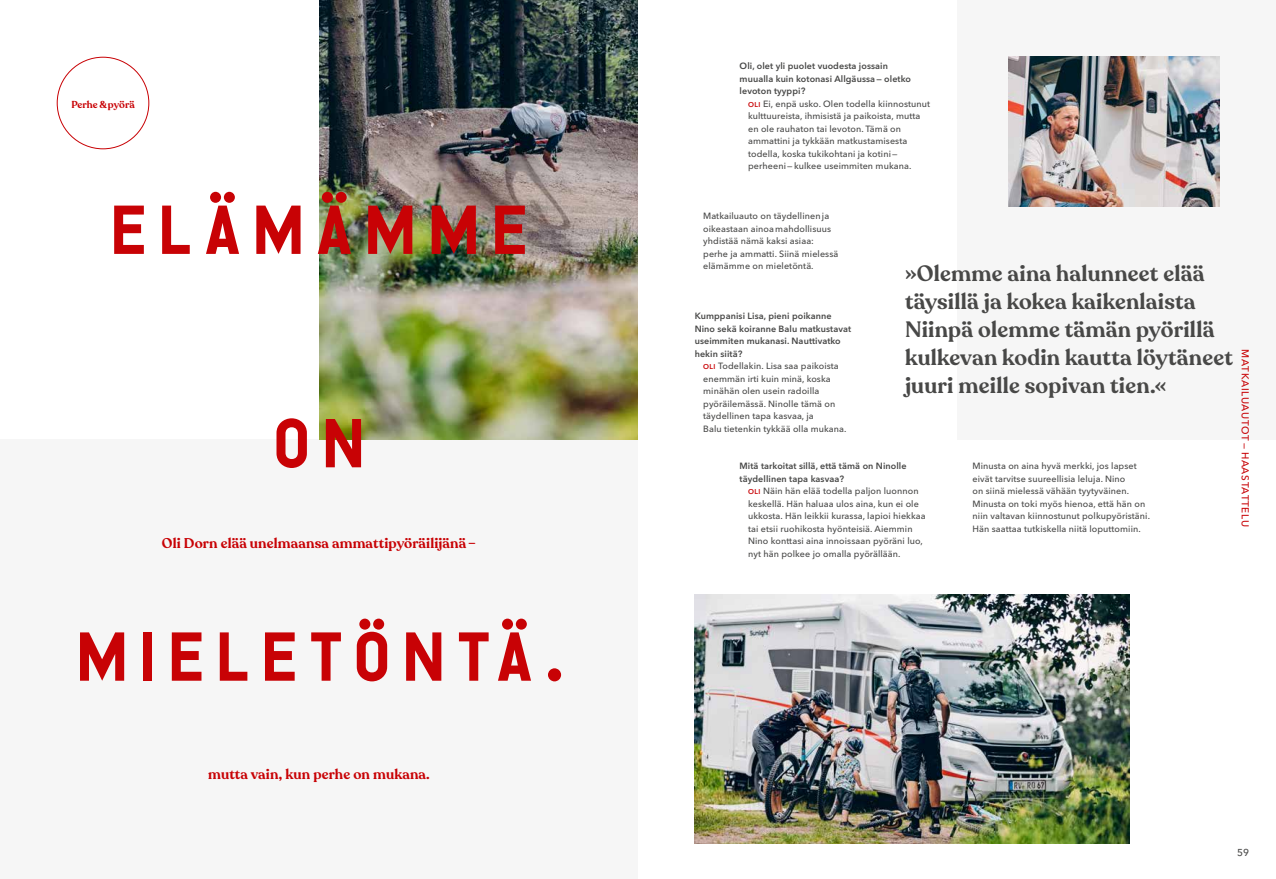
<style>
.page{position:relative;width:1276px;height:879px;background:#fff}
.page>*{position:absolute;margin:0;border:0;box-sizing:border-box;transform-origin:0 0}
.t1{font:700 69px "Raw";letter-spacing:.2em;color:#c80205}
.t2{font:600 22px/28px "Recoleta";letter-spacing:.01em;color:#484847}
.t3{font:600 14px "Recoleta";letter-spacing:.01em;color:#c80205}
.t4{font:500 10px "Avenir Next LT Pro";letter-spacing:.065em;color:#c80205}
.t5{font:600 10px "Recoleta";letter-spacing:.005em;color:#c80205}
.t6{font:500 10px "Avenir Next LT Pro";color:#484847}
.t7{font:500 9px/12.5px "Avenir Next LT Pro";letter-spacing:.01em;color:#484847}
.t8{font:600 9px/12.5px "Avenir Next LT Pro";letter-spacing:.01em;color:#484847}
.s1{font-weight:600;font-size:7px;color:#c80205}
</style>
<div class="page">
<div style="left:0;top:439px;width:638px;height:440px;background:#f6f6f6"></div>
<div style="left:957px;top:0;width:319px;height:439px;background:#f6f6f6"></div>
<img style="left:694px;top:594px;width:435px;height:250px">
<img style="left:319px;top:0;width:319px;height:439px">
<img style="left:1009px;top:57px;width:210px;height:150px">
<p class="t5" style="left:71px;top:98px;width:65px">Perhe&amp;pyörä</p>
<h1 class="t1" style="left:111px;top:179px;width:417px">ELÄMÄMME</h1>
<h1 class="t1" style="left:274px;top:392px;width:91px">ON</h1>
<h3 class="t3" style="left:162px;top:534px;width:316px">Oli Dorn elää unelmaansa ammattipyöräilijänä –</h3>
<h1 class="t1" style="left:77px;top:605px;width:486px">MIELETÖNTÄ.</h1>
<h3 class="t3" style="left:208px;top:765px;width:223px">mutta vain, kun perhe on mukana.</h3>
<p class="t8" style="left:739px;top:60px;width:173px">Oli, olet yli puolet vuodesta jossain muualla kuin kotonasi Allgäussa— oletko levoton tyyppi?</p>
<p class="t7" style="left:748px;top:97px;width:183px"><span class="s1">OLI</span> Ei, enpä usko. Olen todella kiinnostunut kulttuureista, ihmisistä ja paikoista, mutta en ole rauhaton tai levoton. Tämä on ammattini ja tykkään matkustamisesta todella, koska tukikohtani ja kotini— perheeni—kulkee useimmiten mukana.</p>
<p class="t7" style="left:703px;top:210px;width:137px">Matkailuauto on täydellinenja oikeastaan ainoamahdollisuus yhdistää nämä kaksi asiaa: perhe ja ammatti. Siinä mielessä elämämme on mieletöntä.</p>
<p class="t8" style="left:694px;top:310px;width:158px">Kumppanisi Lisa, pieni poikanne<br>Nino sekä koiranne Balu matkustavat useimmiten mukanasi. Nauttivatko hekin siitä?</p>
<p class="t7" style="left:703px;top:360px;width:145px"><span class="s1">OLI</span> Todellakin. Lisa saa paikoista enemmän irti kuin minä, koska minähän olen usein radoilla pyöräilemässä. Ninolle tämä on täydellinen tapa kasvaa, ja<br>Balu tietenkin tykkää olla mukana.</p>
<h2 class="t2" style="left:905px;top:259px;width:329px">»Olemme aina halunneet elää täysillä ja kokea kaikenlaista<br>Niinpä olemme tämän pyörillä kulkevan kodin kautta löytäneet juuri meille sopivan tien.«</h2>
<p class="t8" style="left:739px;top:460px;width:168px">Mitä tarkoitat sillä, että tämä on Ninolle täydellinen tapa kasvaa?</p>
<p class="t7" style="left:748px;top:485px;width:179px"><span class="s1">OLI</span> Näin hän elää todella paljon luonnon keskellä. Hän haluaa ulos aina, kun ei ole ukkosta. Hän leikkii kurassa, lapioi hiekkaa tai etsii ruohikosta hyönteisiä. Aiemmin Nino konttasi aina innoissaan pyöräni luo, nyt hän polkee jo omalla pyörällään.</p>
<p class="t7" style="left:972px;top:460px;width:179px">Minusta on aina hyvä merkki, jos lapset eivät tarvitse suureellisia leluja. Nino<br>on siinä mielessä vähään tyytyväinen.<br>Minusta on toki myös hienoa, että hän on niin valtavan kiinnostunut polkupyöristäni.<br>Hän saattaa tutkiskella niitä loputtomiin.</p>
<p class="t4" style="left:1251px;top:349px;width:179px;rotate:90deg">MATKAILUAUTOT — HAASTATTELU</p>
<p class="t6" style="left:1237px;top:846px;width:13px">59</p>
</div>
